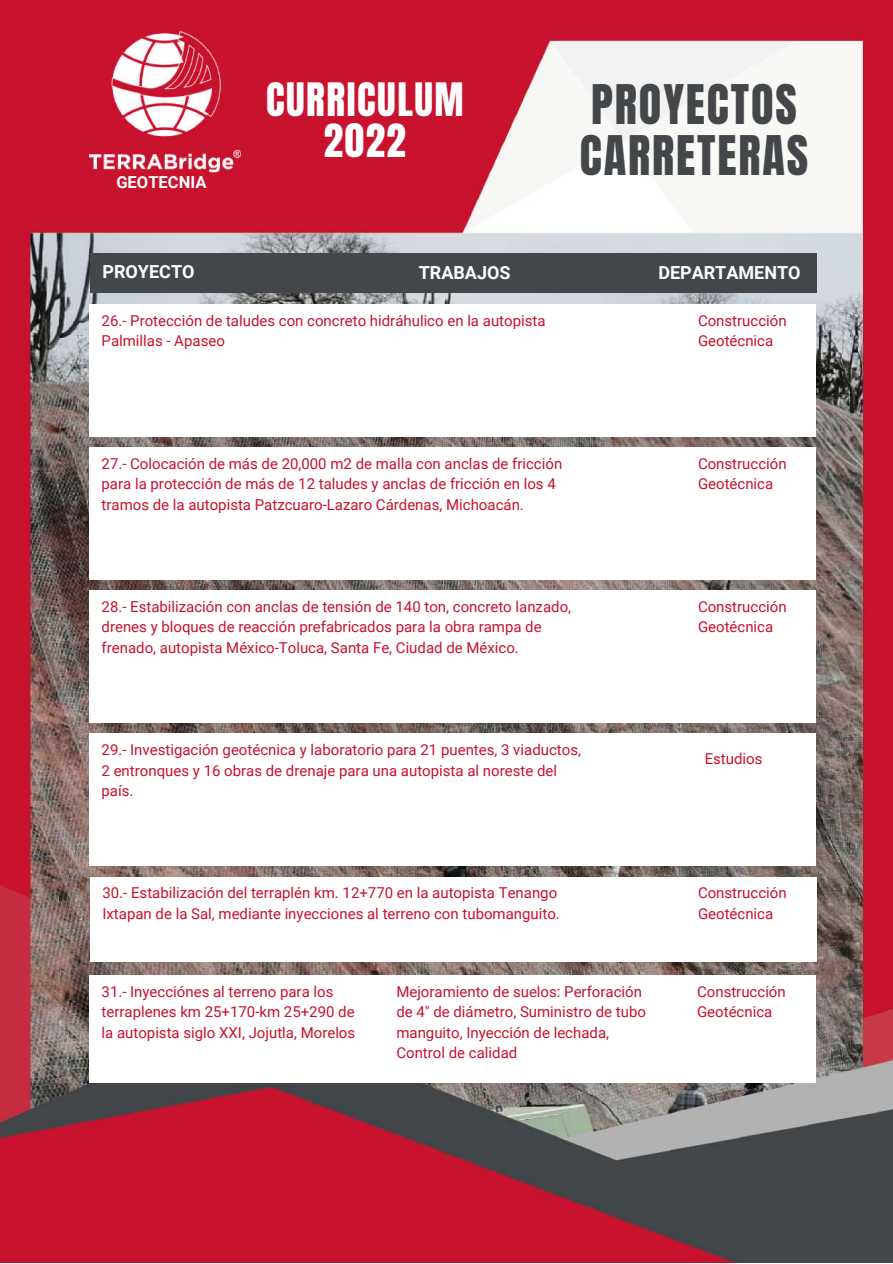
<style>
.page{position:relative;width:893px;height:1264px;background:#fff}
.page>*{position:absolute;margin:0;border:0;box-sizing:border-box;transform-origin:0 0}
.t1{font:46.5px/50.6px "Anton";letter-spacing:.04em;color:#44474a}
.t2{font:39.15px/41.5px "Anton";letter-spacing:.04em;color:#fff;text-align:center}
.t3{font:700 18px "Roboto";color:#fff}
.t4{font:700 16.5px "Roboto";color:#fff}
.t5{font:15px/20.2px "Roboto";color:#c8112d}
</style>
<div class="page">
<img style="left:0;top:0;width:892px;height:1262px">
<img style="left:89px;top:31px;width:151px;height:142px">
<div style="left:90px;top:253px;width:726px;height:39px;background:#44474a"></div>
<div style="left:89px;top:304px;width:726px;height:132px;background:#fff"></div>
<div style="left:89px;top:447px;width:726px;height:133px;background:#fff"></div>
<div style="left:89px;top:590px;width:726px;height:133px;background:#fff"></div>
<div style="left:89px;top:733px;width:726px;height:133px;background:#fff"></div>
<div style="left:90px;top:876px;width:726px;height:85px;background:#fff"></div>
<div style="left:89px;top:975px;width:726px;height:108px;background:#fff"></div>
<p class="t4" style="left:116px;top:173px;width:92px">GEOTECNIA</p>
<h2 class="t2" style="left:266px;top:79px;width:199px">CURRICULUM<br>2022</h2>
<h1 class="t1" style="left:579px;top:80px;width:230px">PROYECTOS<br>CARRETERAS</h1>
<p class="t3" style="left:102px;top:261px;width:93px">PROYECTO</p>
<p class="t3" style="left:419px;top:262px;width:93px">TRABAJOS</p>
<p class="t3" style="left:658px;top:262px;width:144px">DEPARTAMENTO</p>
<p class="t5" style="left:102px;top:310px;width:445px">26.- Protección de taludes con concreto hidráhulico en la autopista<br>Palmillas - Apaseo</p>
<p class="t5" style="left:698px;top:310px;width:90px">Construcción<br>Geotécnica</p>
<p class="t5" style="left:102px;top:454px;width:462px">27.- Colocación de más de 20,000 m2 de malla con anclas de fricción para la protección de más de 12 taludes y anclas de fricción en los 4 tramos de la autopista Patzcuaro-Lazaro Cárdenas, Michoacán.</p>
<p class="t5" style="left:102px;top:597px;width:471px">28.- Estabilización con anclas de tensión de 140 ton, concreto lanzado, drenes y bloques de reacción prefabricados para la obra rampa de frenado, autopista México-Toluca, Santa Fe, Ciudad de México.</p>
<p class="t5" style="left:698px;top:454px;width:90px">Construcción<br>Geotécnica</p>
<p class="t5" style="left:698px;top:597px;width:90px">Construcción<br>Geotécnica</p>
<p class="t5" style="left:102px;top:740px;width:481px">29.- Investigación geotécnica y laboratorio para 21 puentes, 3 viaductos,<br>2 entronques y 16 obras de drenaje para una autopista al noreste del país.</p>
<p class="t5" style="left:704px;top:749px;width:59px">Estudios</p>
<p class="t5" style="left:102px;top:883px;width:459px">30.- Estabilización del terraplén km. 12+770 en la autopista Tenango<br>Ixtapan de la Sal, mediante inyecciones al terreno con tubomanguito.</p>
<p class="t5" style="left:698px;top:883px;width:90px">Construcción<br>Geotécnica</p>
<p class="t5" style="left:396px;top:981px;width:251px">Mejoramiento de suelos: Perforación de 4" de diámetro, Suministro de tubo manguito, Inyección de lechada,<br>Control de calidad</p>
<p class="t5" style="left:102px;top:981px;width:255px">31.- Inyecciónes al terreno para los terraplenes km 25+170-km 25+290 de la autopista siglo XXI, Jojutla, Morelos</p>
<p class="t5" style="left:697px;top:981px;width:90px">Construcción<br>Geotécnica</p>
</div>
